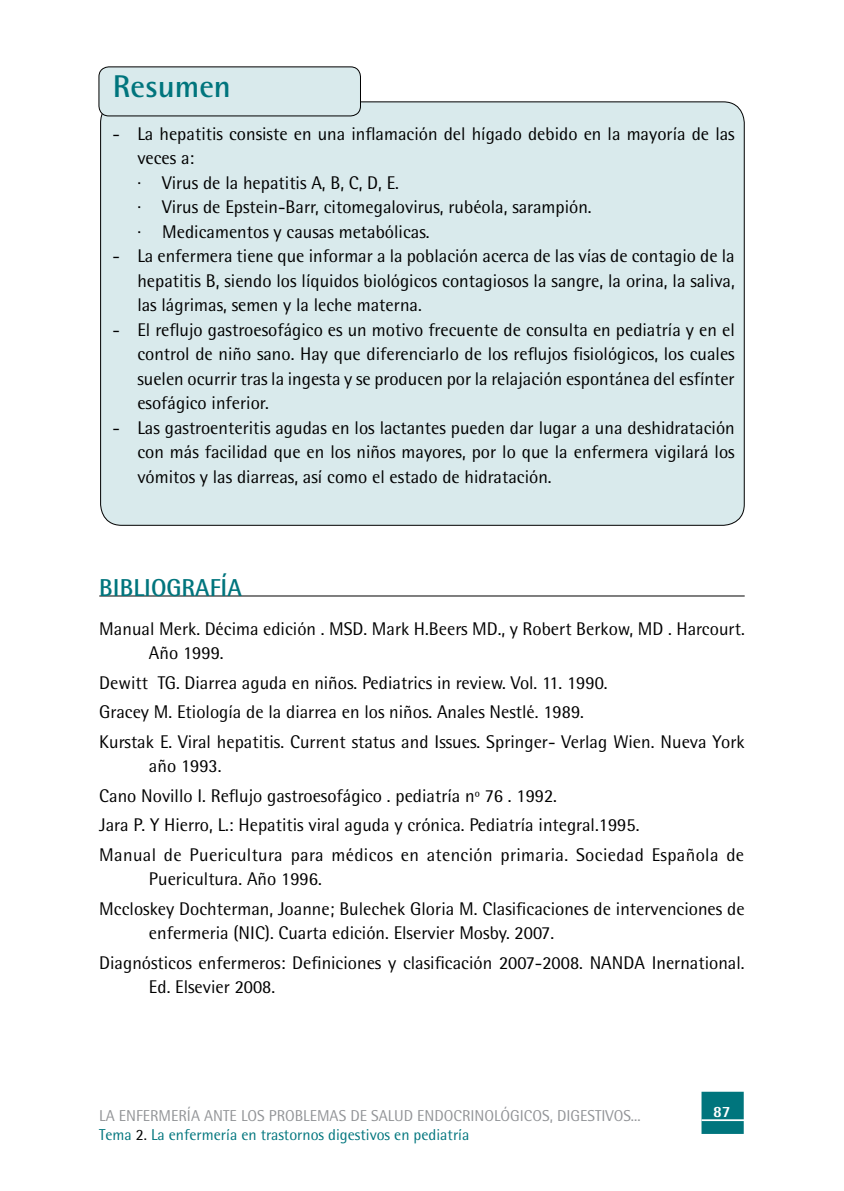
<style>
.page{position:relative;width:844px;height:1191px;background:#fff}
.page>*{position:absolute;margin:0;border:0;box-sizing:border-box;transform-origin:0 0}
.t1{font:700 31.5px "Rotis Semi Sans";color:#00757d}
.t2{font:700 24.5px "Rotis Semi Sans";color:#00757d}
.t3{font:18.38px/24.5px "Rotis Semi Sans";color:#000}
.t4{font:15.75px/18.9px "Rotis Semi Sans";color:#939598}
.t5{font:800 15.75px "Rotis Semi Sans";color:#fff}
.s1{color:#00757d}
.s2{color:#000}
</style>
<div class="page">
<div style="left:701px;top:1091px;width:42px;height:43px;background:#00757d;border:2px solid #00757d"></div>
<hr style="left:701px;top:1119px;width:43px;height:2px;background:#fff">
<hr style="left:99px;top:595px;width:645px;height:1px;background:#000">
<div style="left:101px;top:102px;width:643px;height:423px;background:#d9eaec;border-radius:21px"></div>
<div style="left:99px;top:67px;width:261px;height:49px;background:#d9eaec;border-radius:10px"></div>
<div style="left:98px;top:66px;width:263px;height:50px;border:1px solid #000;border-radius:10px"></div>
<h1 class="t1" style="left:113px;top:67px;width:119px">Resumen</h1>
<p class="t3" style="left:137px;top:121px;width:598px;text-indent:-25px">- La hepatitis consiste en una inflamación del hígado debido en la mayoría de las veces a:<br>· Virus de la hepatitis A, B, C, D, E.<br>· Virus de Epstein-Barr, citomegalovirus, rubéola, sarampión.<br>· Medicamentos y causas metabólicas.</p>
<p class="t3" style="left:137px;top:243px;width:598px;text-align:justify;text-indent:-25px">- La enfermera tiene que informar a la población acerca de las vías de contagio de la hepatitis B, siendo los líquidos biológicos contagiosos la sangre, la orina, la saliva, las lágrimas, semen y la leche materna.</p>
<p class="t3" style="left:137px;top:317px;width:598px;text-align:justify;text-indent:-25px">- El reflujo gastroesofágico es un motivo frecuente de consulta en pediatría y en el control de niño sano. Hay que diferenciarlo de los reflujos fisiológicos, los cuales suelen ocurrir tras la ingesta y se producen por la relajación espontánea del esfínter esofágico inferior.</p>
<p class="t3" style="left:137px;top:415px;width:598px;text-align:justify;text-indent:-25px">- Las gastroenteritis agudas en los lactantes pueden dar lugar a una deshidratación con más facilidad que en los niños mayores, por lo que la enfermera vigilará los vómitos y las diarreas, así como el estado de hidratación.</p>
<h2 class="t2" style="left:99px;top:572px;width:27px">Bibliogra</h2>
<h2 class="t2" style="left:210px;top:572px;width:33px">fía</h2>
<p class="t3" style="left:149px;top:616px;width:597px;text-indent:-50px">Manual Merk. Décima edición . MSD. Mark H.Beers MD., y Robert Berkow, MD . Harcourt.<br>Año 1999.</p>
<p class="t3" style="left:99px;top:668px;width:646px;line-height:29.4px">Dewitt TG. Diarrea aguda en niños. Pediatrics in review. Vol. 11. 1990.<br>Gracey M. Etiología de la diarrea en los niños. Anales Nestlé. 1989.<br>Kurstak E. Viral hepatitis. Current status and Issues. Springer- Verlag Wien. Nueva York</p>
<p class="t3" style="left:99px;top:751px;width:646px;line-height:29.4px;text-indent:50px">año 1993.<br>Cano Novillo I. Reflujo gastroesofágico . pediatría nº 76 . 1992.<br>Jara P. Y Hierro, L.: Hepatitis viral aguda y crónica. Pediatría integral.1995.<br>Manual de Puericultura para médicos en atención primaria. Sociedad Española de</p>
<p class="t3" style="left:99px;top:864px;width:646px;line-height:29.4px;text-indent:50px">Puericultura. Año 1996.<br>Mccloskey Dochterman, Joanne; Bulechek Gloria M. Clasificaciones de intervenciones de</p>
<p class="t3" style="left:99px;top:918px;width:646px;line-height:29.4px;text-indent:50px">enfermeria (NIC). Cuarta edición. Elservier Mosby. 2007.<br>Diagnósticos enfermeros: Definiciones y clasificación 2007-2008. NANDA Inernational.</p>
<p class="t3" style="left:149px;top:974px;width:128px">Ed. Elsevier 2008.</p>
<p class="t4" style="left:99px;top:1106px;width:542px">LA ENFERMERÍA ANTE LOS PROBLEMAS DE SALUD ENDOCRINOLÓGICOS, DIGESTIVOS...<br><span class="s1">Tema</span> <span class="s2">2.</span> <span class="s1">La enfermería en trastornos digestivos en pediatría</span></p>
<p class="t5" style="left:713px;top:1101px;width:19px">87</p>
</div>
